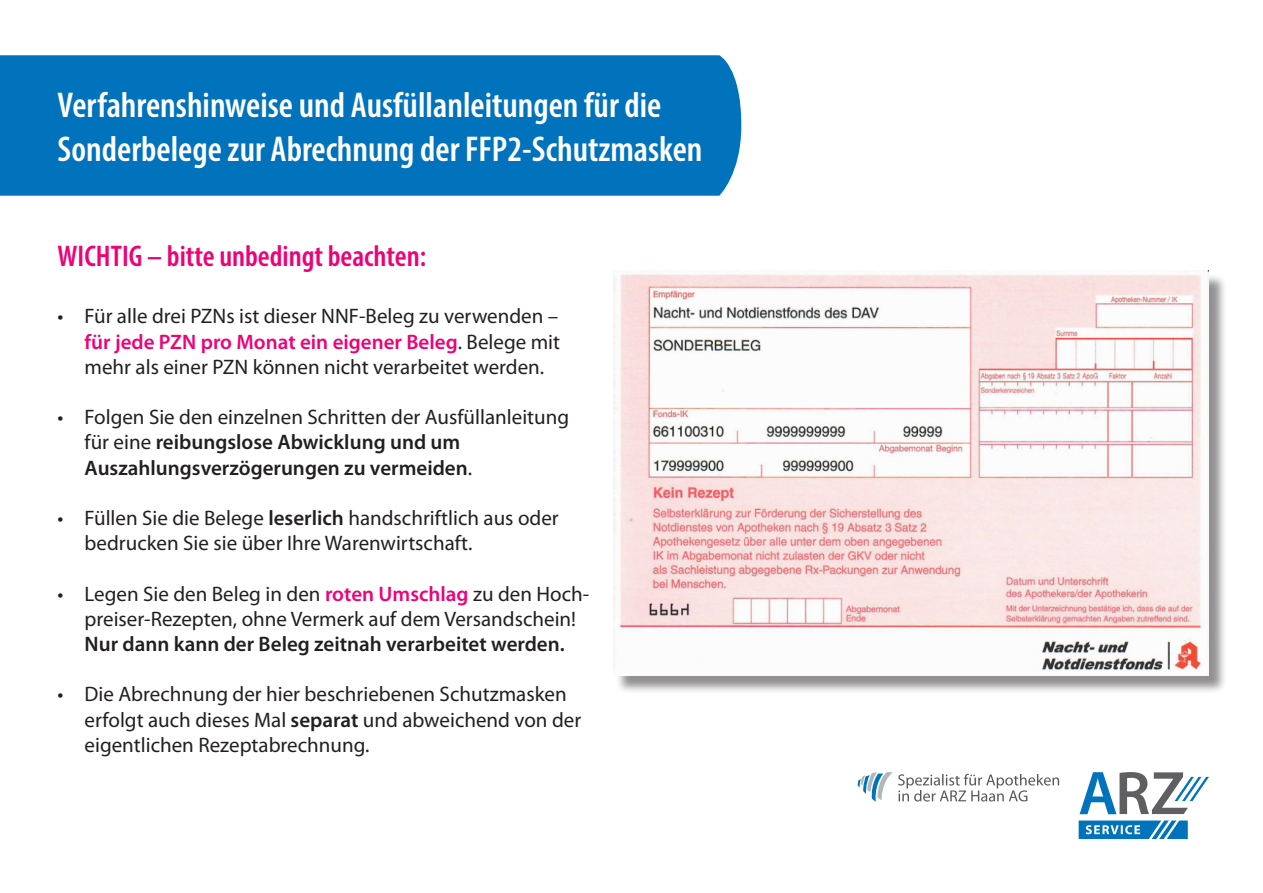
<style>
.page{position:relative;width:1263px;height:893px;background:#fff}
.page>*{position:absolute;margin:0;border:0;box-sizing:border-box;transform-origin:0 0}
.t1{font:600 condensed 36px/43.5px "Myriad Pro";color:#fff}
.t2{font:600 condensed 30px "Myriad Pro";color:#ed0277}
.t3{font:21px/25.2px "Myriad Pro";color:#231f20}
.t4{font:600 21px/25.2px "Myriad Pro";color:#231f20}
.s1{font-weight:600;color:#ed0277}
.s2{font-weight:400}
.s3{font-weight:600}
</style>
<div class="page">
<div style="left:615px;top:273px;width:612px;height:421px;background:#231f20;opacity:.5"></div>
<img style="left:613px;top:271px;width:596px;height:404px">
<svg style="left:1079px;top:820px;width:109px;height:19px;background:#3690ca"></svg>
<svg style="left:1079px;top:772px;width:130px;height:42px"></svg>
<svg style="left:858px;top:772px;width:201px;height:30px"></svg>
<div style="left:0;top:55px;width:741px;height:141px;background:#0073bc"></div>
<p class="t1" style="left:58px;top:83px;width:646px">Verfahrenshinweise und Ausfüllanleitungen für die<br>Sonderbelege zur Abrechnung der FFP2-Schutzmasken</p>
<p class="t2" style="left:58px;top:237px;width:370px">WICHTIG – bitte unbedingt beachten:</p>
<p class="t3" style="left:85px;top:303px;width:477px;text-align:justify;text-indent:-27px">• Für alle drei PZNs ist dieser NNF-Beleg zu verwenden – <span class="s1">für jede PZN pro Monat ein eigener Beleg</span>. Belege mit mehr als einer PZN können nicht verarbeitet werden.</p>
<p class="t4" style="left:85px;top:404px;width:486px;text-indent:-27px"><span class="s2">• Folgen Sie den einzelnen Schritten der Ausfüllanleitung für eine</span> reibungslose Abwicklung und um<br>Auszahlungsverzögerungen zu vermeiden<span class="s2">.</span></p>
<p class="t3" style="left:85px;top:505px;width:476px;text-indent:-27px">• Füllen Sie die Belege <span class="s3">leserlich</span> handschriftlich aus oder bedrucken Sie sie über Ihre Warenwirtschaft.</p>
<p class="t3" style="left:85px;top:581px;width:506px;text-indent:-27px">• Legen Sie den Beleg in den <span class="s1">roten Umschlag</span> zu den Hoch&shy;preiser-Rezepten, ohne Vermerk auf dem Versandschein!<br><span class="s3">Nur dann kann der Beleg zeitnah verarbeitet werden.</span></p>
<p class="t3" style="left:85px;top:681px;width:498px;text-indent:-27px">• Die Abrechnung der hier beschriebenen Schutzmasken erfolgt auch dieses Mal <span class="s3">separat</span> und abweichend von der eigentlichen Rezeptabrechnung.</p>
</div>
